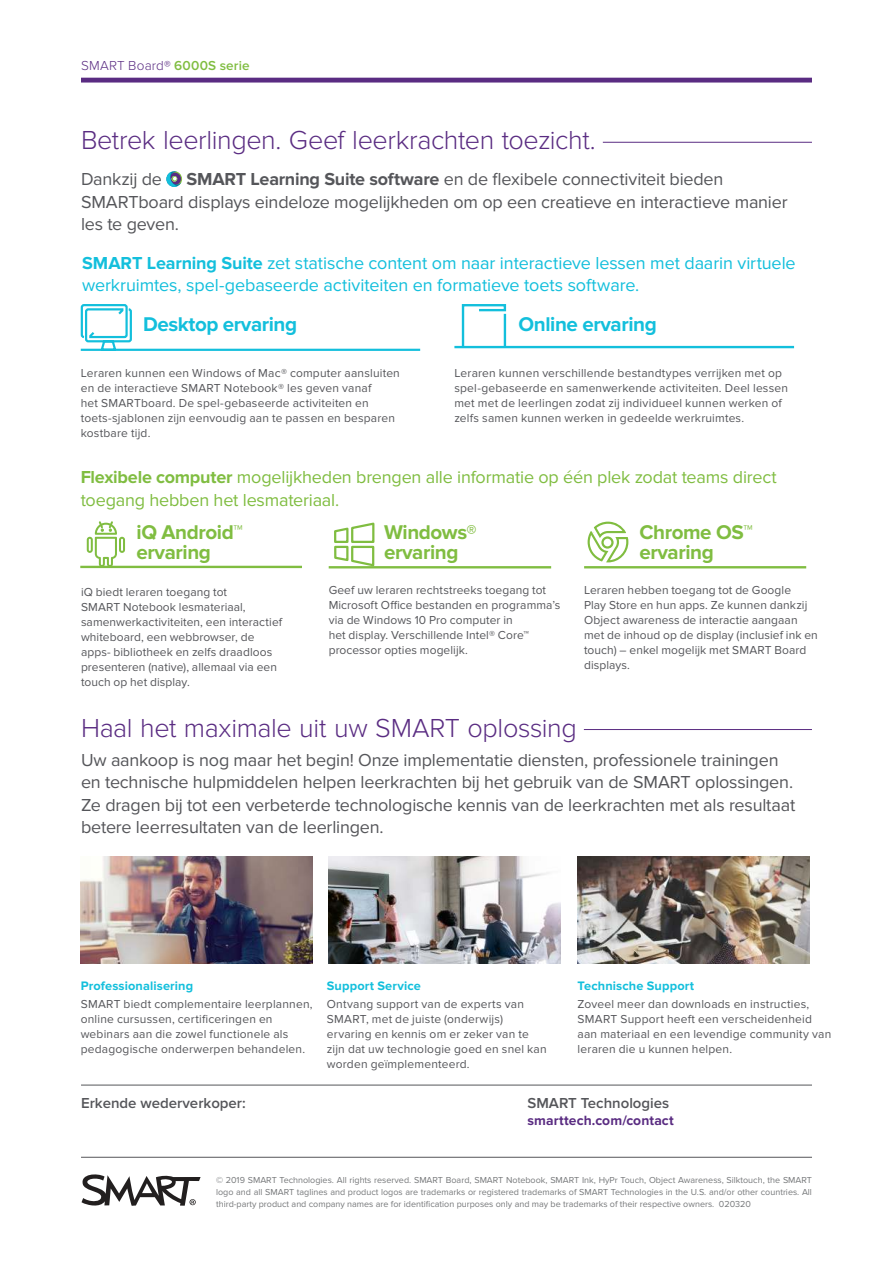
<style>
.page{position:relative;width:893px;height:1263px;background:#fff}
.page>*{position:absolute;margin:0;border:0;box-sizing:border-box;transform-origin:0 0}
.t1{font:300 27px "Proxima Nova";letter-spacing:-.015em;color:#5a2c82}
.t2{font:700 20.55px/19.5px "Proxima Nova";letter-spacing:-.02em;color:#80bd41}
.t3{font:700 20.55px "Proxima Nova";letter-spacing:-.02em;color:#13bfdc}
.t4{font:18px/22.5px "Proxima Nova";letter-spacing:-.01em;color:#55565a}
.t5{font:18px/22.5px "Proxima Nova";letter-spacing:-.005em;color:#13bfdc}
.t6{font:18px/22.5px "Proxima Nova";letter-spacing:-.01em;color:#80bd41}
.t7{font:600 15px "Proxima Nova";color:#55565a}
.t8{font:700 13.8px "Proxima Nova";letter-spacing:.01em;color:#5a2c82}
.t9{font:300 13.5px "Proxima Nova";letter-spacing:.015em;color:#5a2c82}
.t10{font:700 12.75px "Proxima Nova";letter-spacing:.01em;color:#13bfdc}
.t11{font:12px/15px "Proxima Nova";letter-spacing:.015em;color:#55565a}
.t12{font:9px/12px "Proxima Nova";color:#76787a;text-align:justify}
.s1{font-weight:600;color:#80bd41}
.s2{font-weight:700}
</style>
<div class="page">
<svg style="left:81px;top:78px;width:731px;height:5px"></svg>
<hr style="left:81px;top:729px;width:731px;height:1px;background:#5a2c82">
<div style="left:81px;top:723px;width:503px;height:12px;background:#fff"></div>
<img style="left:81px;top:856px;width:231px;height:107px">
<img style="left:578px;top:856px;width:231px;height:107px">
<img style="left:328px;top:856px;width:233px;height:107px">
<hr style="left:81px;top:142px;width:731px;height:1px;background:#5a2c82">
<div style="left:81px;top:136px;width:522px;height:12px;background:#fff"></div>
<svg style="left:166px;top:171px;width:16px;height:16px"></svg>
<svg style="left:80px;top:304px;width:341px;height:47px"></svg>
<hr style="left:454px;top:346px;width:340px;height:2px;background:#13bfdc">
<svg style="left:461px;top:304px;width:46px;height:45px"></svg>
<hr style="left:504px;top:314px;width:2px;height:33px;background:#13bfdc">
<hr style="left:81px;top:1085px;width:731px;height:1px;background:#55565a">
<hr style="left:81px;top:1157px;width:731px;height:1px;background:#55565a">
<svg style="left:82px;top:1174px;width:119px;height:32px"></svg>
<hr style="left:80px;top:566px;width:222px;height:2px;background:#80bd41">
<svg style="left:87px;top:521px;width:38px;height:45px"></svg>
<hr style="left:329px;top:566px;width:222px;height:2px;background:#80bd41">
<svg style="left:333px;top:522px;width:43px;height:45px"></svg>
<hr style="left:584px;top:566px;width:222px;height:2px;background:#80bd41">
<svg style="left:588px;top:522px;width:40px;height:40px"></svg>
<div style="left:601px;top:536px;width:13px;height:13px;border:2px solid #80bd40;border-radius:50%"></div>
<p class="t9" style="left:81px;top:59px;width:170px">SMART Board® <span class="s1">6000S serie</span></p>
<h1 class="t1" style="left:81px;top:127px;width:516px">Betrek leerlingen. Geef leerkrachten toezicht.</h1>
<h3 class="t4" style="left:81px;top:169px;width:83px">Dankzij de</h3>
<h3 class="t4" style="left:81px;top:169px;width:708px;text-indent:105px"><span class="s2">SMART Learning Suite software</span> en de flexibele connectiviteit bieden<br>SMARTboard displays eindeloze mogelijkheden om op een creatieve en interactieve manier les te geven.</h3>
<h3 class="t5" style="left:82px;top:252px;width:715px"><span class="s2">SMART Learning Suite</span> zet statische content om naar interactieve lessen met daarin virtuele werkruimtes, spel-gebaseerde activiteiten en formatieve toets software.</h3>
<h2 class="t3" style="left:143px;top:316px;width:156px">Desktop ervaring</h2>
<h2 class="t3" style="left:519px;top:316px;width:140px">Online ervaring</h2>
<p class="t11" style="left:81px;top:366px;width:321px">Leraren kunnen een Windows of Mac® computer aansluiten en de interactieve SMART Notebook® les geven vanaf<br>het SMARTboard. De spel-gebaseerde activiteiten en toets-sjablonen zijn eenvoudig aan te passen en besparen kostbare tijd.</p>
<p class="t11" style="left:454px;top:366px;width:335px">Leraren kunnen verschillende bestandtypes verrijken met op spel-gebaseerde en samenwerkende activiteiten. Deel lessen met met de leerlingen zodat zij individueel kunnen werken of zelfs samen kunnen werken in gedeelde werkruimtes.</p>
<h3 class="t6" style="left:81px;top:467px;width:698px"><span class="s2">Flexibele computer</span> mogelijkheden brengen alle informatie op één plek zodat teams direct toegang hebben het lesmateriaal.</h3>
<h2 class="t2" style="left:137px;top:524px;width:108px">iQ Android™ ervaring</h2>
<h2 class="t2" style="left:384px;top:524px;width:94px">Windows® ervaring</h2>
<h2 class="t2" style="left:639px;top:524px;width:115px">Chrome OS™ ervaring</h2>
<p class="t11" style="left:81px;top:585px;width:203px">iQ biedt leraren toegang tot<br>SMART Notebook lesmateriaal, samenwerkactiviteiten, een interactief whiteboard, een webbrowser, de apps- bibliotheek en zelfs draadloos presenteren (native), allemaal via een touch op het display.</p>
<p class="t11" style="left:329px;top:583px;width:233px">Geef uw leraren rechtstreeks toegang tot Microsoft Office bestanden en programma’s via de Windows 10 Pro computer in<br>het display. Verschillende Intel® Core™ processor opties mogelijk.</p>
<p class="t11" style="left:584px;top:583px;width:235px">Leraren hebben toegang tot de Google<br>Play Store en hun apps. Ze kunnen dankzij Object awareness de interactie aangaan met de inhoud op de display (inclusief ink en touch) – enkel mogelijk met SMART Board displays.</p>
<h1 class="t1" style="left:81px;top:714px;width:497px">Haal het maximale uit uw SMART oplossing</h1>
<p class="t4" style="left:81px;top:750px;width:716px">Uw aankoop is nog maar het begin! Onze implementatie diensten, professionele trainingen en technische hulpmiddelen helpen leerkrachten bij het gebruik van de SMART oplossingen.<br>Ze dragen bij tot een verbeterde technologische kennis van de leerkrachten met als resultaat betere leerresultaten van de leerlingen.</p>
<p class="t10" style="left:81px;top:980px;width:114px">Professionalisering</p>
<p class="t11" style="left:81px;top:997px;width:233px">SMART biedt complementaire leerplannen, online cursussen, certificeringen en webinars aan die zowel functionele als pedagogische onderwerpen behandelen.</p>
<p class="t10" style="left:327px;top:980px;width:96px">Support Service</p>
<p class="t11" style="left:327px;top:997px;width:221px">Ontvang support van de experts van SMART, met de juiste (onderwijs) ervaring en kennis om er zeker van te zijn dat uw technologie goed en snel kan worden geïmplementeerd.</p>
<p class="t10" style="left:578px;top:980px;width:118px">Technische Support</p>
<p class="t11" style="left:578px;top:997px;width:255px">Zoveel meer dan downloads en instructies, SMART Support heeft een verscheidenheid aan materiaal en een levendige community van leraren die u kunnen helpen.</p>
<p class="t7" style="left:81px;top:1097px;width:166px">Erkende wederverkoper:</p>
<p class="t7" style="left:527px;top:1097px;width:143px">SMART Technologies</p>
<p class="t8" style="left:527px;top:1114px;width:148px">smarttech.com/contact</p>
<p class="t12" style="left:216px;top:1174px;width:597px">© 2019 SMART Technologies. All rights reserved. SMART Board, SMART Notebook, SMART Ink, HyPr Touch, Object Awareness, Silktouch, the SMART logo and all SMART taglines and product logos are trademarks or registered trademarks of SMART Technologies in the U.S. and/or other countries. All third-party product and company names are for identification purposes only and may be trademarks of their respective owners. 020320</p>
</div>
